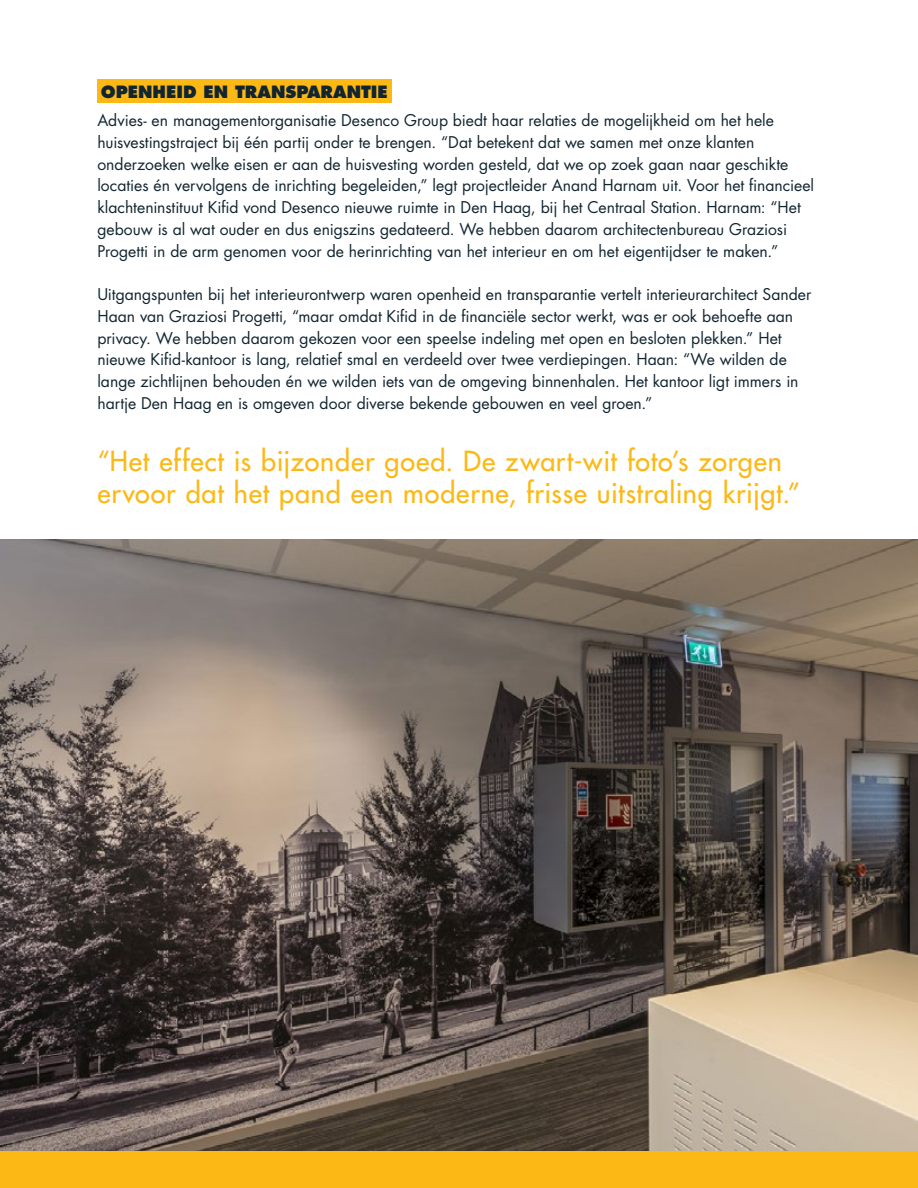
<style>
.page{position:relative;width:918px;height:1188px;background:#fff}
.page>*{position:absolute;margin:0;border:0;box-sizing:border-box;transform-origin:0 0}
.t1{font:500 27px/32.4px "Futura Std";letter-spacing:.03em;color:#fcb814}
.t2{font:800 16.5px "Futura Std";color:#112530}
.t3{font:15.75px/21.8px "Futura Std";color:#112530}
</style>
<div class="page">
<img style="left:0;top:539px;width:918px;height:612px">
<div style="left:0;top:1151px;width:918px;height:37px;background:#fcb814"></div>
<div style="left:97px;top:79px;width:295px;height:24px;background:#fcb814"></div>
<p class="t2" style="left:101px;top:81px;width:288px">OPENHEID EN TRANSPARANTIE</p>
<p class="t3" style="left:97px;top:110px;width:718px">Advies- en managementorganisatie Desenco Group biedt haar relaties de mogelijkheid om het hele huisvestingstraject bij één partij onder te brengen. “Dat betekent dat we samen met onze klanten onderzoeken welke eisen er aan de huisvesting worden gesteld, dat we op zoek gaan naar geschikte locaties én vervolgens de inrichting begeleiden,” legt projectleider Anand Harnam uit. Voor het financieel klachteninstituut Kifid vond Desenco nieuwe ruimte in Den Haag, bij het Centraal Station. Harnam: “Het gebouw is al wat ouder en dus enigszins gedateerd. We hebben daarom architectenbureau Graziosi Progetti in de arm genomen voor de herinrichting van het interieur en om het eigentijdser te maken.”</p>
<p class="t3" style="left:97px;top:284px;width:715px">Uitgangspunten bij het interieurontwerp waren openheid en transparantie vertelt interieurarchitect Sander Haan van Graziosi Progetti, “maar omdat Kifid in de financiële sector werkt, was er ook behoefte aan privacy. We hebben daarom gekozen voor een speelse indeling met open en besloten plekken.” Het nieuwe Kifid-kantoor is lang, relatief smal en verdeeld over twee verdiepingen. Haan: “We wilden de lange zichtlijnen behouden én we wilden iets van de omgeving binnenhalen. Het kantoor ligt immers in hartje Den Haag en is omgeven door diverse bekende gebouwen en veel groen.”</p>
<h1 class="t1" style="left:97px;top:445px;width:704px">“Het effect is bijzonder goed. De zwart-wit foto’s zorgen ervoor dat het pand een moderne, frisse uitstraling krijgt.”</h1>
</div>
